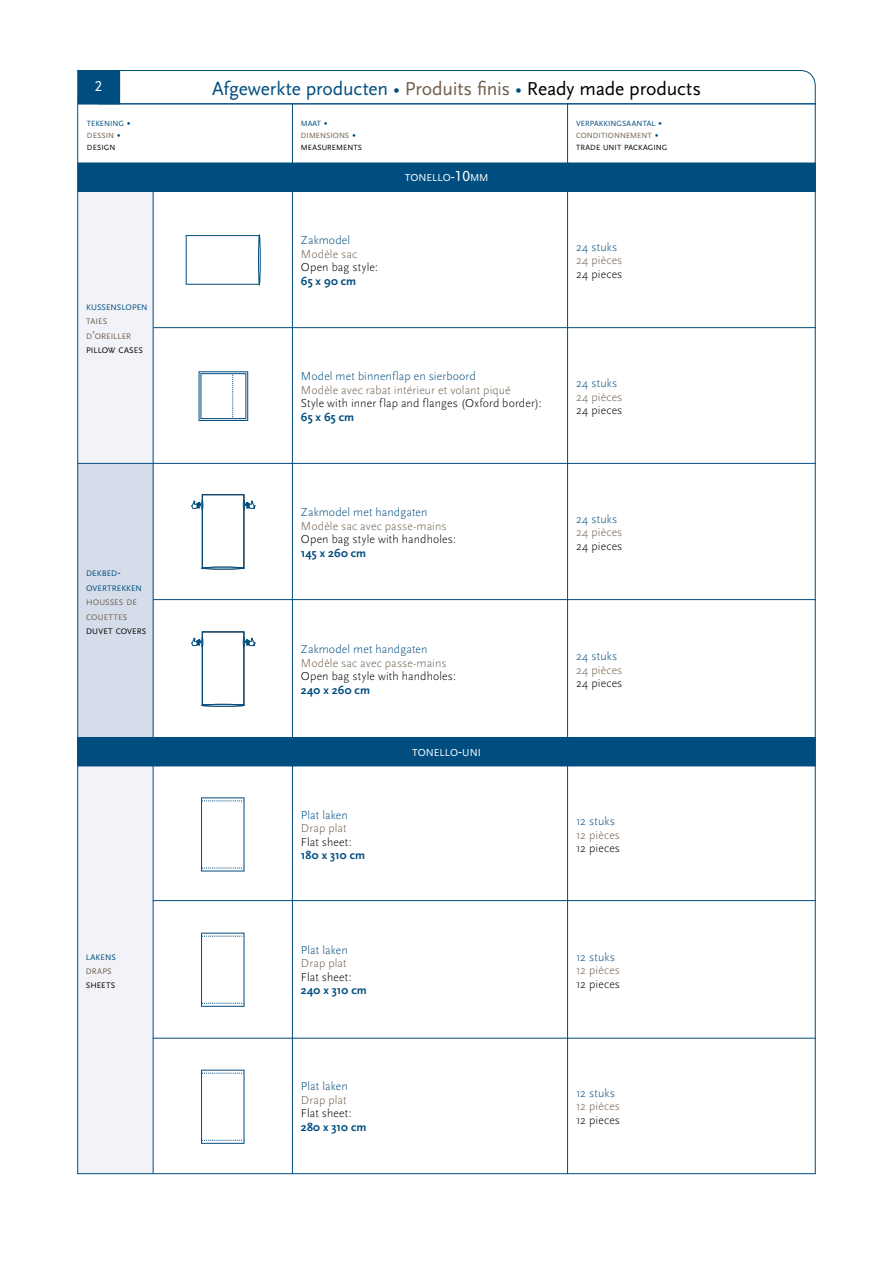
<style>
.page{position:relative;width:893px;height:1263px;background:#fff}
.page>*{position:absolute;margin:0;border:0;box-sizing:border-box;transform-origin:0 0}
.t1{font:19.5px "Scala Sans";letter-spacing:-.005em;color:#004d7f}
.t2{font:15.15px "Scala Sans LF";color:#fff}
.t3{font:300 12px "Scala Sans";letter-spacing:.01em;color:#000}
.t4{font:300 12px "Scala Sans";letter-spacing:.01em;color:#715f4e}
.t5{font:300 12px "Scala Sans";letter-spacing:.01em;color:#004d7f}
.t6{font:700 12px "Scala Sans";letter-spacing:.005em;color:#004d7f}
.t7{font:10.5px "Scala Sans LF";color:#fff}
.t8{font:8.4px/14.4px "Scala Sans";letter-spacing:.01em;color:#715f4e}
.t9{font:8.4px/14.4px "Scala Sans";letter-spacing:.005em;color:#004d7f}
.t10{font:8.4px "Scala Sans";letter-spacing:.015em;color:#000}
.t11{font:7.8px/12px "Scala Sans";letter-spacing:.01em;color:#000}
.t12{font:7.8px/12px "Scala Sans";letter-spacing:.005em;color:#004d7f}
.s1{color:#715f4e}
.s2{color:#000}
.s3{font-size:11.25px}
.s4{color:#004d7f}
.s5{font-size:11.25px;color:#004d7f}
.s6{font-size:12px}
.s7{font-size:15.15px}
</style>
<div class="page">
<div style="left:77px;top:765px;width:76px;height:408px;background:#f1f3f8"></div>
<div style="left:78px;top:191px;width:75px;height:272px;background:#f1f3f8"></div>
<div style="left:78px;top:464px;width:75px;height:273px;background:#d6ddea"></div>
<hr style="left:815px;top:103px;width:1px;height:1071px;background:#004d7f">
<hr style="left:77px;top:103px;width:1px;height:1071px;background:#004d7f">
<hr style="left:153px;top:191px;width:1px;height:982px;background:#004d7f">
<hr style="left:292px;top:103px;width:1px;height:1071px;background:#004d7f">
<hr style="left:567px;top:103px;width:1px;height:1071px;background:#004d7f">
<hr style="left:153px;top:1038px;width:663px;height:1px;background:#004d7f">
<hr style="left:77px;top:1173px;width:739px;height:1px;background:#004d7f">
<hr style="left:153px;top:327px;width:663px;height:1px;background:#004d7f">
<hr style="left:77px;top:463px;width:739px;height:1px;background:#004d7f">
<hr style="left:153px;top:599px;width:663px;height:1px;background:#004d7f">
<hr style="left:153px;top:900px;width:663px;height:1px;background:#004d7f">
<svg style="left:198px;top:371px;width:51px;height:50px"></svg>
<div style="left:199px;top:372px;width:49px;height:48px;background:#fff"></div>
<div style="left:199px;top:372px;width:49px;height:49px;border:1px solid #004d7f"></div>
<svg style="left:232px;top:376px;width:1px;height:41px"></svg>
<svg style="left:98px;top:70px;width:718px;height:35px"></svg>
<div style="left:78px;top:71px;width:42px;height:33px;background:#004d7f"></div>
<div style="left:77px;top:70px;width:43px;height:34px;border:1px solid #004d7f"></div>
<div style="left:78px;top:737px;width:737px;height:29px;background:#004d7f"></div>
<div style="left:78px;top:163px;width:737px;height:28px;background:#004d7f"></div>
<div style="left:78px;top:163px;width:738px;height:29px;border:1px solid #004d7f"></div>
<div style="left:201px;top:798px;width:43px;height:73px;border:1px solid #004d7f"></div>
<svg style="left:202px;top:801px;width:41px;height:1px"></svg>
<svg style="left:202px;top:868px;width:41px;height:1px"></svg>
<div style="left:201px;top:933px;width:43px;height:73px;border:1px solid #004d7f"></div>
<svg style="left:202px;top:936px;width:41px;height:1px"></svg>
<svg style="left:202px;top:1003px;width:41px;height:1px"></svg>
<div style="left:201px;top:1070px;width:43px;height:73px;border:1px solid #004d7f"></div>
<svg style="left:202px;top:1073px;width:41px;height:1px"></svg>
<svg style="left:202px;top:1140px;width:41px;height:1px"></svg>
<div style="left:186px;top:235px;width:74px;height:49px;border:1px solid #004d7f"></div>
<hr style="left:259px;top:236px;width:1px;height:48px;background:#fff;border-radius:50%">
<div style="left:258px;top:235px;width:2px;height:49px;border:1px solid #004d7f;border-radius:50%"></div>
<svg style="left:192px;top:494px;width:63px;height:74px"></svg>
<div style="left:202px;top:567px;width:42px;height:2px;border:1px solid #004d7f;border-radius:50%"></div>
<svg style="left:192px;top:631px;width:63px;height:75px"></svg>
<div style="left:202px;top:704px;width:42px;height:2px;border:1px solid #004d7f;border-radius:50%"></div>
<p class="t2" style="left:95px;top:78px;width:9px">2</p>
<h1 class="t1" style="left:212px;top:78px;width:491px">Afgewerkte producten • <span class="s1">Produits finis</span> • <span class="s2">Ready made products</span></h1>
<p class="t12" style="left:87px;top:118px;width:45px">TEKENING <span class="s3">•<br></span><span class="s1">DESSIN</span> <span class="s3">•<br></span><span class="s2">DESIGN</span></p>
<p class="t11" style="left:301px;top:118px;width:63px"><span class="s4">MAAT</span> <span class="s5">•<br></span><span class="s1">DIMENSIONS</span> <span class="s5">•<br></span>MEASUREMENTS</p>
<p class="t11" style="left:576px;top:118px;width:93px"><span class="s4">VERPAKKINGSAANTAL</span> <span class="s5">•<br></span><span class="s1">CONDITIONNEMENT</span> <span class="s5">•<br></span>TRADE UNIT PACKAGING</p>
<p class="t9" style="left:86px;top:300px;width:63px">KUSSENSLOPEN</p>
<p class="t8" style="left:86px;top:314px;width:58px">TAIES<br>D<span class="s6">’</span>OREILLER<br><span class="s2">PILLOW CASES</span></p>
<p class="t9" style="left:86px;top:567px;width:57px">DEKBED<span class="s6">-<br></span>OVERTREKKEN</p>
<p class="t8" style="left:86px;top:595px;width:52px">HOUSSES DE<br>COUETTES</p>
<p class="t10" style="left:86px;top:627px;width:62px">DUVET COVERS</p>
<p class="t9" style="left:86px;top:950px;width:32px">LAKENS</p>
<p class="t8" style="left:86px;top:964px;width:27px">DRAPS</p>
<p class="t10" style="left:86px;top:981px;width:31px">SHEETS</p>
<p class="t5" style="left:301px;top:234px;width:51px">Zakmodel</p>
<p class="t4" style="left:301px;top:247px;width:58px">Modèle sac</p>
<p class="t3" style="left:301px;top:261px;width:79px">Open bag style:</p>
<p class="t6" style="left:301px;top:274px;width:57px">65 x 90 cm</p>
<p class="t7" style="left:405px;top:172px;width:85px">TONELLO<span class="s7">-10</span>MM</p>
<p class="t5" style="left:301px;top:370px;width:176px">Model met binnenflap en sierboord</p>
<p class="t4" style="left:301px;top:383px;width:211px">Modèle avec rabat intérieur et volant piqué</p>
<p class="t3" style="left:301px;top:397px;width:242px">Style with inner flap and flanges (Oxford border):</p>
<p class="t6" style="left:301px;top:410px;width:55px">65 x 65 cm</p>
<p class="t5" style="left:301px;top:506px;width:128px">Zakmodel met handgaten</p>
<p class="t4" style="left:301px;top:519px;width:147px">Modèle sac avec passe-mains</p>
<p class="t3" style="left:301px;top:533px;width:157px">Open bag style with handholes:</p>
<p class="t6" style="left:301px;top:546px;width:67px">145 x 260 cm</p>
<p class="t5" style="left:301px;top:643px;width:128px">Zakmodel met handgaten</p>
<p class="t4" style="left:301px;top:656px;width:147px">Modèle sac avec passe-mains</p>
<p class="t3" style="left:301px;top:670px;width:157px">Open bag style with handholes:</p>
<p class="t6" style="left:301px;top:683px;width:71px">240 x 260 cm</p>
<p class="t5" style="left:301px;top:808px;width:48px">Plat laken</p>
<p class="t4" style="left:301px;top:822px;width:47px">Drap plat</p>
<p class="t3" style="left:301px;top:835px;width:52px">Flat sheet:</p>
<p class="t6" style="left:301px;top:849px;width:66px">180 x 310 cm</p>
<p class="t5" style="left:301px;top:943px;width:48px">Plat laken</p>
<p class="t4" style="left:301px;top:957px;width:47px">Drap plat</p>
<p class="t3" style="left:301px;top:970px;width:52px">Flat sheet:</p>
<p class="t6" style="left:301px;top:984px;width:67px">240 x 310 cm</p>
<p class="t5" style="left:301px;top:1080px;width:48px">Plat laken</p>
<p class="t4" style="left:301px;top:1093px;width:47px">Drap plat</p>
<p class="t3" style="left:301px;top:1107px;width:52px">Flat sheet:</p>
<p class="t6" style="left:301px;top:1120px;width:67px">280 x 310 cm</p>
<p class="t7" style="left:412px;top:747px;width:70px">TONELLO<span class="s7">-</span>UNI</p>
<p class="t5" style="left:576px;top:240px;width:43px">24 stuks</p>
<p class="t4" style="left:576px;top:254px;width:48px">24 pièces</p>
<p class="t3" style="left:576px;top:267px;width:48px">24 pieces</p>
<p class="t5" style="left:576px;top:377px;width:43px">24 stuks</p>
<p class="t4" style="left:576px;top:390px;width:48px">24 pièces</p>
<p class="t3" style="left:576px;top:404px;width:48px">24 pieces</p>
<p class="t5" style="left:576px;top:512px;width:43px">24 stuks</p>
<p class="t4" style="left:576px;top:526px;width:48px">24 pièces</p>
<p class="t3" style="left:576px;top:539px;width:48px">24 pieces</p>
<p class="t5" style="left:576px;top:650px;width:43px">24 stuks</p>
<p class="t4" style="left:576px;top:663px;width:48px">24 pièces</p>
<p class="t3" style="left:576px;top:677px;width:48px">24 pieces</p>
<p class="t5" style="left:576px;top:815px;width:40px">12 stuks</p>
<p class="t4" style="left:576px;top:828px;width:46px">12 pièces</p>
<p class="t3" style="left:576px;top:842px;width:46px">12 pieces</p>
<p class="t5" style="left:576px;top:950px;width:40px">12 stuks</p>
<p class="t4" style="left:576px;top:964px;width:46px">12 pièces</p>
<p class="t3" style="left:576px;top:977px;width:46px">12 pieces</p>
<p class="t5" style="left:576px;top:1086px;width:40px">12 stuks</p>
<p class="t4" style="left:576px;top:1100px;width:46px">12 pièces</p>
<p class="t3" style="left:576px;top:1113px;width:46px">12 pieces</p>
</div>
